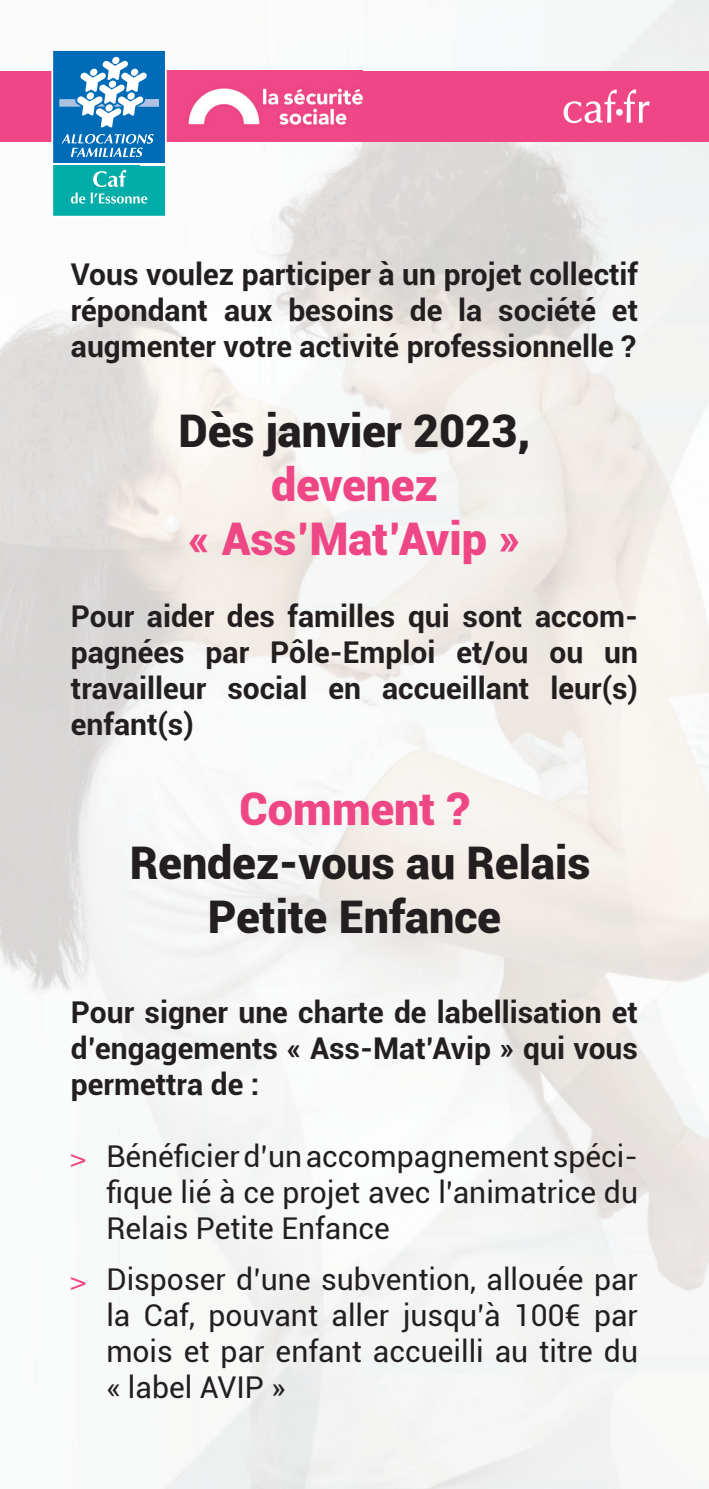
<style>
.page{position:relative;width:709px;height:1489px;background:#fff}
.page>*{position:absolute;margin:0;border:0;box-sizing:border-box;transform-origin:0 0}
.t1{font:900 45px/54px "Roboto";color:#231f20;text-align:center}
.t2{font:900 45px/54px "Roboto";color:#ef4686;text-align:center}
.t3{font:700 30px/36px "Roboto";color:#231f20;text-align:justify}
.t4{font:30px/36px "Roboto";color:#231f20;text-align:justify}
.s1{font-family:"Helvetica";font-size:25px;color:#ef4686}
</style>
<div class="page">
<img style="left:362px;top:0;width:347px;height:71px">
<img style="left:0;top:311px;width:88px;height:1073px">
<div style="left:0;top:71px;width:709px;height:71px;background:#ef4686"></div>
<svg style="left:563px;top:89px;width:86px;height:35px"></svg>
<img style="left:167px;top:70px;width:195px;height:120px">
<svg style="left:51px;top:50px;width:116px;height:166px;background:#3b9dc2"></svg>
<p class="t3" style="left:71px;top:255px;width:568px">Vous voulez participer à un projet collectif répondant aux besoins de la société et augmenter votre activité professionnelle ?</p>
<h1 class="t1" style="left:179px;top:402px;width:353px">Dès janvier 2023,</h1>
<h1 class="t2" style="left:187px;top:456px;width:335px">devenez<br>« Ass’Mat’Avip »</h1>
<p class="t3" style="left:71px;top:597px;width:568px">Pour aider des familles qui sont accom&shy;pagnées par Pôle-Emploi et/ou ou un travailleur social en accueillant leur(s) enfant(s)</p>
<h1 class="t2" style="left:239px;top:780px;width:232px">Comment ?</h1>
<h1 class="t1" style="left:130px;top:834px;width:462px">Rendez-vous au Relais<br>Petite Enfance</h1>
<p class="t3" style="left:71px;top:993px;width:568px">Pour signer une charte de labellisation et d’engagements « Ass-Mat’Avip » qui vous permettra de :</p>
<p class="t4" style="left:106px;top:1137px;width:533px;text-indent:-35px"><span class="s1">&gt;</span> Bénéficier d’un accompagnement spéci&shy;fique lié à ce projet avec l’animatrice du Relais Petite Enfance</p>
<p class="t4" style="left:106px;top:1259px;width:533px;text-indent:-35px"><span class="s1">&gt;</span> Disposer d’une subvention, allouée par la Caf, pouvant aller jusqu’à 100€ par mois et par enfant accueilli au titre du « label AVIP »</p>
</div>
